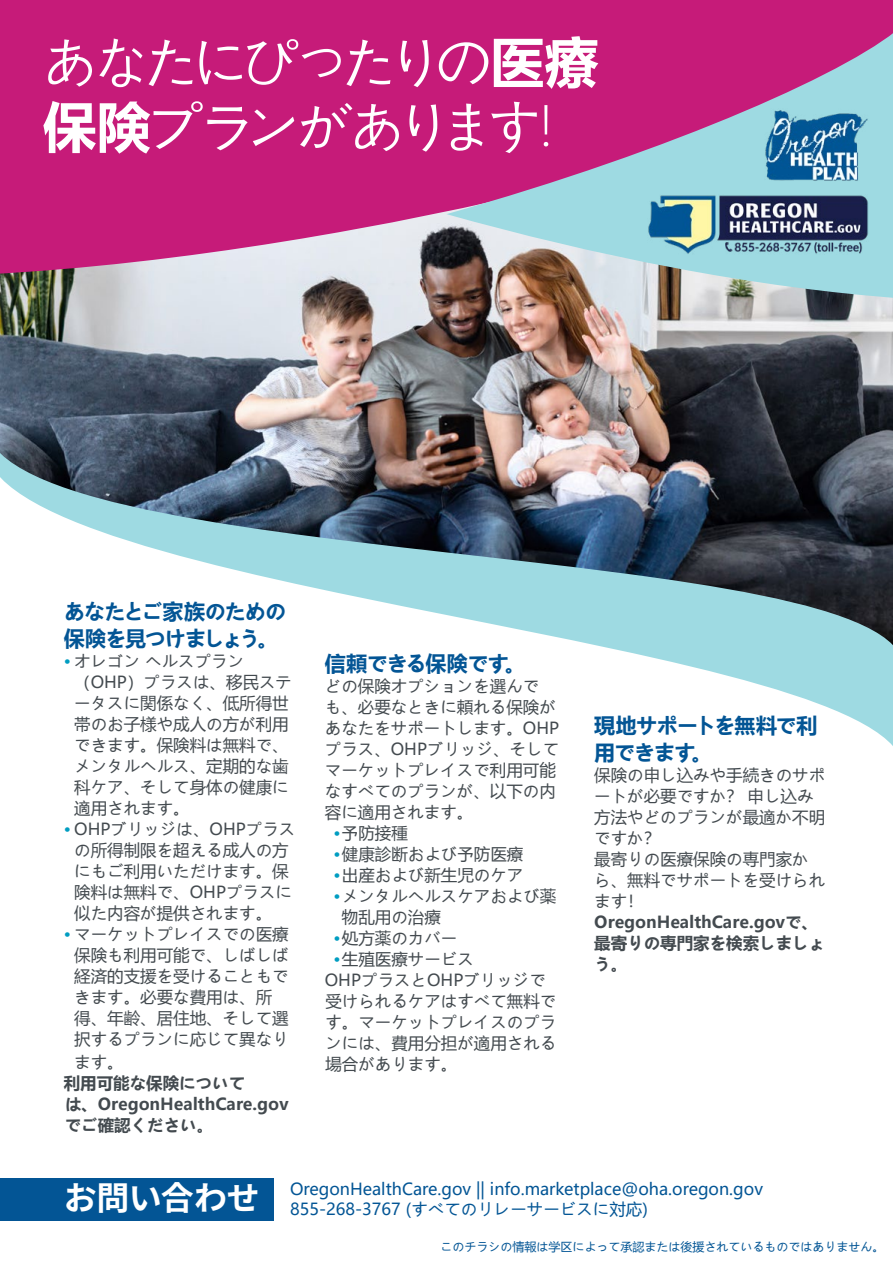
<style>
.page{position:relative;width:893px;height:1263px;background:#fff}
.page>*{position:absolute;margin:0;border:0;box-sizing:border-box;transform-origin:0 0}
.headline{font:300 54px/64.5px "Microsoft Ya Hei";letter-spacing:-.1em;color:#fff}
.body_text{font:700 33px "Source Han Sans KR";letter-spacing:-.005em;color:#fff}
.body_text-2{font:700 21px/27px "Microsoft Ya Hei";letter-spacing:-.04em;color:#035595}
.body_text-3{font:16.5px/21px "Microsoft Ya Hei";color:#434a4f}
.body_text-4{font:16.5px "Microsoft Ya Hei";color:#035595}
.body_text-5{font:700 16.5px/21px "Microsoft Ya Hei";color:#434a4f}
.body_text-6{font:12px "Microsoft Ya Hei";color:#035595}
.s1{font-weight:700}
.s2{font-weight:700;color:#009dc1}
</style>
<div class="page">
<img style="left:0;top:274px;width:893px;height:148px">
<svg style="left:0;top:0;width:893px;height:274px;background:#c72b81"></svg>
<svg style="left:446px;top:22px;width:447px;height:277px;background:#b371a1"></svg>
<div style="left:0;top:1178px;width:273px;height:42px;background:#035595"></div>
<img style="left:0;top:422px;width:893px;height:324px">
<img style="left:647px;top:194px;width:222px;height:60px">
<img style="left:764px;top:108px;width:105px;height:74px">
<p class="headline" style="left:43px;top:29px;width:557px">あなたにぴったりの<span class="s1">医療保険</span>プランがあります!</p>
<p class="body_text-2" style="left:64px;top:597px;width:224px">あなたとご家族のための保険を見つけましょう。</p>
<p class="body_text-3" style="left:74px;top:650px;width:219px;text-indent:-10px"><span class="s2">•</span> オレゴン ヘルスプラン（OHP）プラスは、移民ステータスに関係なく、低所得世帯のお子様や成人の方が利用できます。保険料は無料で、メンタルヘルス、定期的な歯科ケア、そして身体の健康に適用されます。</p>
<p class="body_text-3" style="left:74px;top:818px;width:223px;text-indent:-10px"><span class="s2">•</span> OHPブリッジは、OHPプラスの所得制限を超える成人の方にもご利用いただけます。保険料は無料で、OHPプラスに似た内容が提供されます。</p>
<p class="body_text-3" style="left:74px;top:923px;width:216px;text-indent:-10px"><span class="s2">•</span> マーケットプレイスでの医療保険も利用可能で、しばしば経済的支援を受けることもできます。必要な費用は、所得、年齢、居住地、そして選択するプランに応じて異なり</p>
<p class="body_text-3" style="left:74px;top:1051px;width:51px">ます。</p>
<p class="body_text-5" style="left:64px;top:1071px;width:226px">利用可能な保険について<br>は、OregonHealthCare.govでご確認ください。</p>
<p class="body_text-2" style="left:325px;top:649px;width:202px">信頼できる保険です。</p>
<p class="body_text-3" style="left:325px;top:675px;width:236px">どの保険オプションを選んでも、必要なときに頼れる保険があなたをサポートします。OHPプラス、OHPブリッジ、そしてマーケットプレイスで利用可能なすべてのプランが、以下の内容に適用されます。</p>
<p class="body_text-3" style="left:333px;top:822px;width:76px"><span class="s2">•</span> 予防接種</p>
<p class="body_text-3" style="left:333px;top:843px;width:192px"><span class="s2">•</span> 健康診断および予防医療</p>
<p class="body_text-3" style="left:333px;top:864px;width:192px"><span class="s2">•</span> 出産および新生児のケア</p>
<p class="body_text-3" style="left:342px;top:885px;width:216px;text-indent:-9px"><span class="s2">•</span> メンタルヘルスケアおよび薬物乱用の治療</p>
<p class="body_text-3" style="left:333px;top:927px;width:126px"><span class="s2">•</span> 処方薬のカバー</p>
<p class="body_text-3" style="left:333px;top:948px;width:142px"><span class="s2">•</span> 生殖医療サービス</p>
<p class="body_text-3" style="left:325px;top:969px;width:233px">OHPプラスとOHPブリッジで受けられるケアはすべて無料です。マーケットプレイスのプランには、費用分担が適用される場合があります。</p>
<p class="body_text-2" style="left:594px;top:711px;width:225px">現地サポートを無料で利用できます。</p>
<p class="body_text-3" style="left:594px;top:764px;width:232px">保険の申し込みや手続きのサポートが必要ですか？ 申し込み方法やどのプランが最適か不明ですか？</p>
<p class="body_text-3" style="left:594px;top:848px;width:232px">最寄りの医療保険の専門家から、無料でサポートを受けられます！</p>
<p class="body_text-5" style="left:594px;top:911px;width:232px">OregonHealthCare.govで、最寄りの専門家を検索しましょう。</p>
<p class="body_text" style="left:64px;top:1179px;width:198px">お問い合わせ</p>
<p class="body_text-4" style="left:290px;top:1178px;width:474px">OregonHealthCare.gov || info.marketplace@oha.oregon.gov</p>
<p class="body_text-4" style="left:290px;top:1198px;width:359px">855-268-3767 (すべてのリレーサービスに対応)</p>
<p class="body_text-6" style="left:440px;top:1239px;width:446px">このチラシの情報は学区によって承認または後援されているものではありません。</p>
</div>
